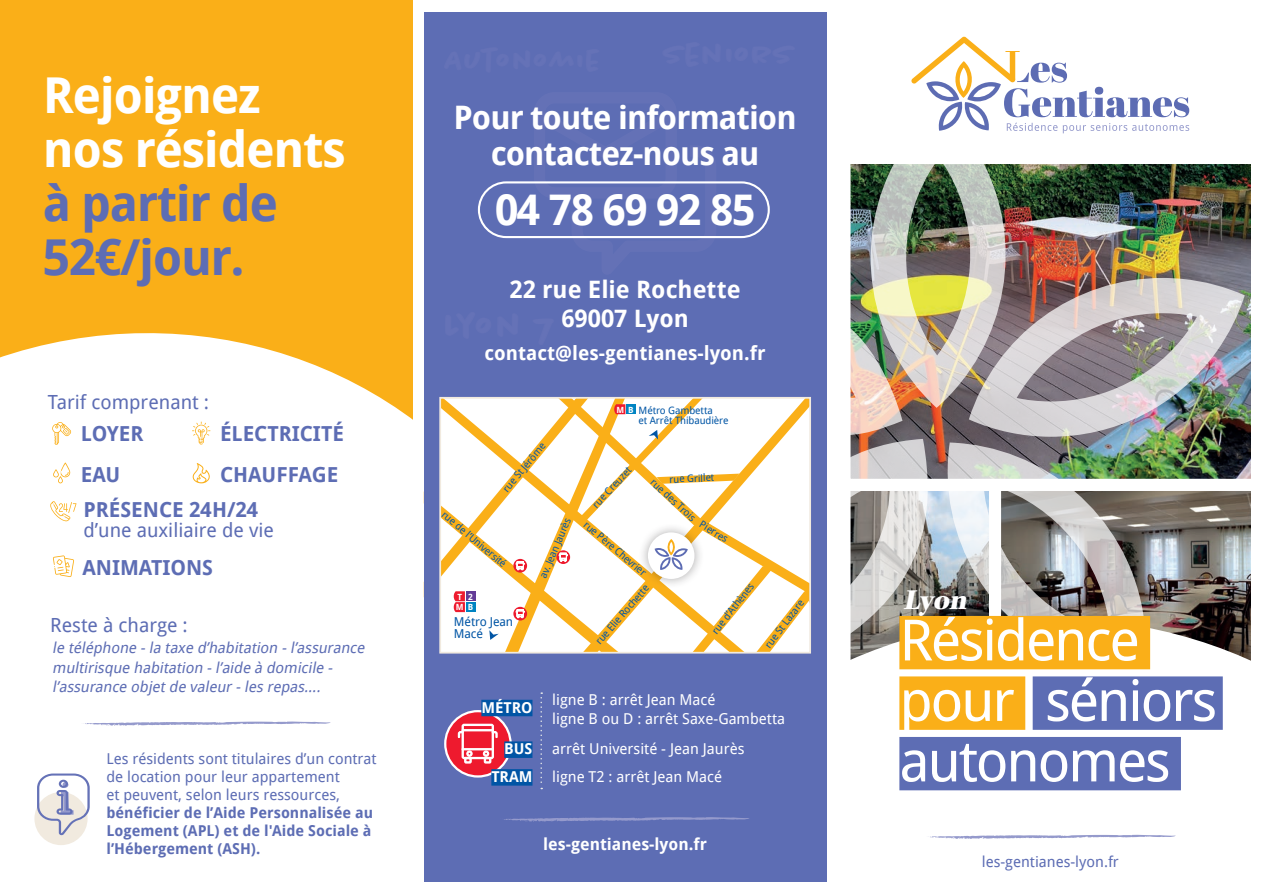
<style>
.page{position:relative;width:1263px;height:893px;background:#fff}
.page>*{position:absolute;margin:0;border:0;box-sizing:border-box;transform-origin:0 0}
.t1{font:57px/60.4px "Droid Sans";letter-spacing:-.04em;color:#fff}
.t2{font:700 49.5px/54px "Droid Sans";letter-spacing:-.03em;color:#fff}
.t3{font:700 42.3px "Droid Sans";letter-spacing:-.03em;color:#fff}
.t4{font:700 32.4px/36.6px "Droid Sans";letter-spacing:-.03em;color:#fff;text-align:center}
.t5{font:italic 900 29.55px "Kepler Std";color:#fff}
.t6{font:700 24px/28.5px "Droid Sans";color:#fff;text-align:center}
.t7{font:700 20.7px "Droid Sans";color:#5d6db4}
.t8{font:19.5px "Droid Sans";color:#5d6db4}
.t9{font:700 19.5px "Droid Sans";color:#fff}
.t10{font:700 16.5px "Droid Sans";color:#fff}
.t11{font:15px/18px "Droid Sans";color:#5d6db4}
.t12{font:italic 15px/19.5px "Droid Sans";color:#5d6db4}
.t13{font:15px "Droid Sans";color:#fff}
.t14{font:700 15px "Droid Sans";color:#fff}
.t15{font:12.3px/12.3px "Droid Sans";letter-spacing:-.01em;color:#0155a5}
.t16{font:10.2px/10.2px "Droid Sans";letter-spacing:-.01em;color:#0155a5}
.t17{font:700 8.55px "Droid Sans";color:#fff}
.s1{color:#5d6db4}
.s2{font-weight:700}
</style>
<div class="page">
<div style="left:0;top:0;width:412px;height:893px;background:#faaf18"></div>
<div style="left:0;top:652px;width:412px;height:241px;background:#fff"></div>
<svg style="left:0;top:288px;width:413px;height:364px;fill:#fff"></svg>
<div style="left:0;top:386px;width:424px;height:225px;background:#fff"></div>
<svg style="left:49px;top:501px;width:27px;height:20px"></svg>
<img style="left:937px;top:165px;width:313px;height:313px">
<img style="left:1147px;top:492px;width:103px;height:84px">
<svg style="left:850px;top:408px;width:87px;height:168px;background:#b6afac"></svg>
<img style="left:936px;top:442px;width:211px;height:134px">
<img style="left:850px;top:164px;width:177px;height:244px">
<img style="left:969px;top:277px;width:276px;height:160px">
<svg style="left:850px;top:576px;width:401px;height:259px"></svg>
<svg style="left:911px;top:36px;width:278px;height:97px"></svg>
<svg style="left:930px;top:835px;width:246px;height:4px"></svg>
<div style="left:424px;top:12px;width:402px;height:869px;background:#5d6db4"></div>
<svg style="left:534px;top:238px;width:182px;height:1px"></svg>
<svg style="left:504px;top:817px;width:245px;height:5px"></svg>
<svg style="left:81px;top:721px;width:250px;height:5px"></svg>
<div style="left:34px;top:792px;width:54px;height:53px;background:#f1eadf;border-radius:50%"></div>
<svg style="left:37px;top:773px;width:53px;height:62px"></svg>
<svg style="left:53px;top:555px;width:21px;height:22px"></svg>
<svg style="left:52px;top:422px;width:19px;height:23px"></svg>
<svg style="left:192px;top:422px;width:18px;height:23px"></svg>
<svg style="left:53px;top:463px;width:17px;height:20px"></svg>
<svg style="left:192px;top:463px;width:19px;height:20px"></svg>
<div style="left:445px;top:711px;width:66px;height:65px;background:#ee1a2e;border-radius:50%"></div>
<div style="left:444px;top:710px;width:68px;height:68px;border:2px solid #fff;border-radius:50%"></div>
<svg style="left:457px;top:723px;width:41px;height:41px"></svg>
<div style="left:481px;top:700px;width:51px;height:16px;background:#0155a5"></div>
<div style="left:504px;top:741px;width:28px;height:17px;background:#0155a5"></div>
<div style="left:491px;top:769px;width:41px;height:17px;background:#0155a5"></div>
<svg style="left:540px;top:692px;width:2px;height:97px"></svg>
<div style="left:478px;top:181px;width:292px;height:57px;border:2px solid #fff;border-radius:27px"></div>
<div style="left:899px;top:616px;width:251px;height:53px;background:#faaf18"></div>
<div style="left:899px;top:676px;width:126px;height:54px;background:#faaf18"></div>
<div style="left:1033px;top:676px;width:190px;height:54px;background:#5d6db4"></div>
<div style="left:899px;top:737px;width:282px;height:53px;background:#5d6db4"></div>
<svg style="left:439px;top:397px;width:372px;height:257px;background:#fbeccf"></svg>
<div style="left:466px;top:602px;width:9px;height:10px;background:#0084c2"></div>
<p class="t2" style="left:43px;top:67px;width:304px">Rejoignez nos résidents <span class="s1">à partir de<br>52€/jour.</span></p>
<p class="t8" style="left:48px;top:388px;width:163px">Tarif comprenant :</p>
<p class="t7" style="left:81px;top:419px;width:64px">LOYER</p>
<p class="t7" style="left:220px;top:419px;width:125px">ÉLECTRICITÉ</p>
<p class="t7" style="left:81px;top:459px;width:41px">EAU</p>
<p class="t7" style="left:220px;top:459px;width:120px">CHAUFFAGE</p>
<p class="t7" style="left:83px;top:495px;width:176px">PRÉSENCE 24H/24</p>
<p class="t8" style="left:83px;top:516px;width:192px">d’une auxiliaire de vie</p>
<p class="t7" style="left:82px;top:553px;width:132px">ANIMATIONS</p>
<p class="t8" style="left:50px;top:612px;width:139px">Reste à charge :</p>
<p class="t12" style="left:52px;top:638px;width:317px">le téléphone -la taxe d’habitation -l’assurance multirisque habitation -l’aide à domicile - l’assurance objetde valeur-les repas....</p>
<p class="t11" style="left:106px;top:749px;width:272px">Les résidents sont titulaires d’un contrat de location pour leur appartement<br>et peuvent, selon leurs ressources, <span class="s2">bénéficier de l’Aide Personnalisée au Logement (APL) et de l'Aide Sociale à l’Hébergement (ASH).</span></p>
<p class="t4" style="left:453px;top:98px;width:345px">Pour toute information contactez-nous au</p>
<p class="t3" style="left:495px;top:179px;width:262px">04 78 69 92 85</p>
<p class="t6" style="left:509px;top:275px;width:233px">22 rue Elie Rochette<br>69007 Lyon</p>
<p class="t9" style="left:484px;top:339px;width:283px">contact@les-gentianes-lyon.fr</p>
<p class="t16" style="left:500px;top:487px;width:62px;rotate:-50deg">rue St Jérôme</p>
<p class="t16" style="left:447px;top:509px;width:82px;rotate:40deg">rue de l’Université</p>
<p class="t17" style="left:457px;top:590px;width:6px">T</p>
<p class="t17" style="left:468px;top:590px;width:6px">2</p>
<p class="t17" style="left:456px;top:601px;width:9px">M</p>
<p class="t17" style="left:468px;top:601px;width:7px">B</p>
<p class="t15" style="left:454px;top:615px;width:61px">Métro Jean<br>Macé</p>
<p class="t16" style="left:538px;top:575px;width:66px;rotate:-67deg">av. Jean Jaurès</p>
<p class="t16" style="left:639px;top:404px;width:92px">Métro Gambetta<br>et Arrêt Thibaudière</p>
<p class="t17" style="left:616px;top:403px;width:9px">M</p>
<p class="t17" style="left:628px;top:403px;width:7px">B</p>
<p class="t16" style="left:590px;top:502px;width:53px;rotate:-47deg">rue Creuzet</p>
<p class="t16" style="left:669px;top:474px;width:46px;rotate:-2deg">rue Grillet</p>
<p class="t16" style="left:703px;top:519px;width:33px;rotate:32deg">Pierres</p>
<p class="t16" style="left:655px;top:477px;width:59px;rotate:42deg">rue des Trois</p>
<p class="t16" style="left:588px;top:519px;width:80px;rotate:40deg">rue Père Chevrier</p>
<p class="t16" style="left:593px;top:639px;width:77px;rotate:-49deg">rue Elie Rochette</p>
<p class="t16" style="left:710px;top:629px;width:63px;rotate:-52deg">rue d’Athènes</p>
<p class="t16" style="left:763px;top:644px;width:59px;rotate:-53deg">rue St Lazare</p>
<p class="t14" style="left:481px;top:696px;width:53px">MÉTRO</p>
<p class="t14" style="left:504px;top:738px;width:30px">BUS</p>
<p class="t14" style="left:491px;top:766px;width:43px">TRAM</p>
<p class="t13" style="left:552px;top:689px;width:165px">ligne B : arrêt Jean Macé</p>
<p class="t13" style="left:552px;top:708px;width:234px">ligne B ou D : arrêt Saxe-Gambetta</p>
<p class="t13" style="left:552px;top:738px;width:194px">arrêt Université - Jean Jaurès</p>
<p class="t13" style="left:552px;top:766px;width:171px">ligne T2 : arrêt Jean Macé</p>
<p class="t10" style="left:543px;top:832px;width:165px">les-gentianes-lyon.fr</p>
<p class="t5" style="left:904px;top:583px;width:71px">Lyon</p>
<p class="t1" style="left:899px;top:608px;width:319px">Résidence pour séniors autonomes</p>
<p class="t11" style="left:982px;top:852px;width:139px">les-gentianes-lyon.fr</p>
</div>
